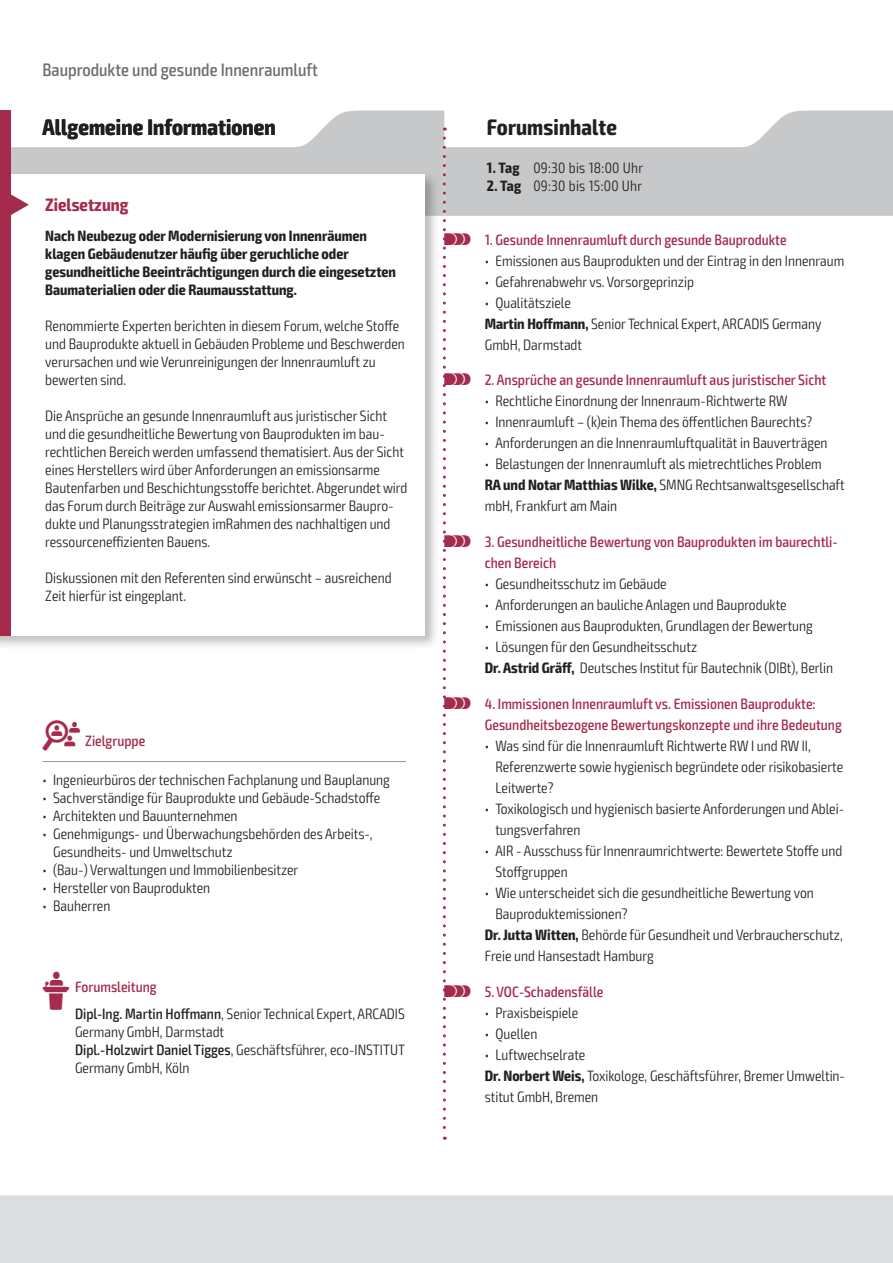
<style>
.page{position:relative;width:893px;height:1263px;background:#fff}
.page>*{position:absolute;margin:0;border:0;box-sizing:border-box;transform-origin:0 0}
.t1{font:700 condensed 22.5px "Exo 2";letter-spacing:.005em;color:#231f20}
.t2{font:500 condensed 18px "Exo 2";color:#6c6d70}
.t3{font:700 condensed 18px "Exo 2";color:#a52b4c}
.t4{font:300 condensed 15px/18px "Exo 2";color:#231f20}
.t5{font:500 condensed 15px/21px "Exo 2";color:#a52b4c}
.t6{font:700 condensed 15px/18px "Exo 2";color:#231f20}
.t7{font:300 condensed 15px "Exo 2";letter-spacing:.02em;color:#231f20}
.s1{font-family:"VDI Iconset S4 A Regular";font-weight:400;font-stretch:normal}
.s2{font-family:"VDI Iconset S4 A Regular";font-weight:400;font-stretch:normal;color:#a52b4c}
.s3{font-weight:500;color:#a52b4c}
.s4{font-weight:500}
.s5{font-weight:700}
</style>
<div class="page">
<svg style="left:444px;top:111px;width:448px;height:105px;fill:#c7c8ca"></svg>
<svg style="left:11px;top:111px;width:433px;height:105px;fill:#c7c8ca"></svg>
<hr style="left:892px;top:111px;width:1px;height:105px;background:#a52b4c">
<div style="left:0;top:111px;width:11px;height:63px;background:#a52b4c"></div>
<div style="left:0;top:1195px;width:893px;height:68px;background:#dcdddf"></div>
<div style="left:0;top:170px;width:440px;height:480px;background:#231f20;opacity:.3"></div>
<div style="left:0;top:174px;width:424px;height:461px;background:#fff"></div>
<div style="left:0;top:174px;width:11px;height:461px;background:#a52b4c"></div>
<svg style="left:11px;top:194px;width:18px;height:21px"></svg>
<hr style="left:43px;top:761px;width:363px;height:1px;background:#939598">
<svg style="left:443px;top:138px;width:3px;height:1002px"></svg>
<p class="t2" style="left:43px;top:59px;width:277px">Bauprodukte und gesunde Innenraumluft</p>
<h1 class="t1" style="left:43px;top:113px;width:235px">Allgemeine Informationen</h1>
<h1 class="t1" style="left:487px;top:113px;width:131px">Forumsinhalte</h1>
<p class="t3" style="left:45px;top:194px;width:85px">Zielsetzung</p>
<p class="t6" style="left:45px;top:227px;width:352px">Nach Neubezug oder Modernisierung von Innenräumen klagen Gebäudenutzer häufig über geruchliche oder gesundheitliche Beeinträchtigungen durch die eingesetzten Baumaterialien oder die Raumausstattung.</p>
<p class="t4" style="left:45px;top:317px;width:361px">Renommierte Experten berichten in diesem Forum, welche Stoffe und Bauprodukte aktuell in Gebäuden Probleme und Beschwerden verursachen und wie Verunreinigungen der Innenraumluft zu bewerten sind.</p>
<p class="t4" style="left:45px;top:407px;width:364px">Die Ansprüche an gesunde Innenraumluft aus juristischer Sicht und die gesundheitliche Bewertung von Bauprodukten im bau&shy;rechtlichen Bereich werden umfassend thematisiert. Aus der Sicht eines Herstellers wird über Anforderungen an emissionsarme Bautenfarben und Beschichtungsstoffe berichtet. Abgerundet wird das Forum durch Beiträge zur Auswahl emissionsarmer Baupro&shy;dukte und Planungsstrategien imRahmen des nachhaltigen und ressourceneffizienten Bauens.</p>
<p class="t4" style="left:45px;top:569px;width:348px">Diskussionen mit den Referenten sind erwünscht – ausreichend<br>Zeit hierfür ist eingeplant.</p>
<p class="t5" style="left:43px;top:731px;width:104px"><span class="s1">Z</span> Zielgruppe</p>
<p class="t4" style="left:43px;top:771px;width:349px">• Ingenieurbüros der technischen Fachplanung und Bauplanung</p>
<p class="t4" style="left:43px;top:789px;width:339px">• Sachverständige für Bauprodukte und Gebäude-Schadstoffe</p>
<p class="t4" style="left:43px;top:807px;width:197px">• Architekten und Bauunternehmen</p>
<p class="t4" style="left:53px;top:825px;width:321px;text-indent:-11px">• Genehmigungs- und Überwachungsbehörden des Arbeits-,<br>Gesundheits- und Umweltschutz</p>
<p class="t4" style="left:43px;top:861px;width:257px">• (Bau-) Verwaltungen und Immobilienbesitzer</p>
<p class="t4" style="left:43px;top:879px;width:169px">• Hersteller von Bauprodukten</p>
<p class="t4" style="left:43px;top:897px;width:69px">• Bauherren</p>
<p class="t4" style="left:75px;top:974px;width:331px;line-height:26.2px;text-indent:-33px"><span class="s2">L</span> <span class="s3">Forumsleitung<br></span><span class="s4">Dipl-Ing. Martin Hoffmann</span>, Senior Technical Expert, ARCADIS</p>
<p class="t4" style="left:75px;top:1023px;width:332px">Germany GmbH, Darmstadt<br><span class="s4">Dipl.-Holzwirt Daniel Tigges</span>, Geschäftsführer, eco-INSTITUT<br>Germany GmbH, Köln</p>
<p class="t7" style="left:487px;top:159px;width:158px"><span class="s5">1. Tag</span> 09:30 bis 18:00 Uhr</p>
<p class="t7" style="left:487px;top:177px;width:157px"><span class="s5">2. Tag</span> 09:30 bis 15:00 Uhr</p>
<p class="t5" style="left:444px;top:229px;width:344px"><span class="s1">s</span> 1. Gesunde Innenraumluft durch gesunde Bauprodukte</p>
<p class="t4" style="left:485px;top:252px;width:361px">• Emissionen aus Bauprodukten und der Eintrag in den Innenraum</p>
<p class="t4" style="left:485px;top:273px;width:211px">• Gefahrenabwehr vs. Vorsorgeprinzip</p>
<p class="t4" style="left:485px;top:292px;width:338px;line-height:21px">• Qualitätsziele<br><span class="s5">Martin Hoffmann,</span> Senior Technical Expert, ARCADIS Germany<br>GmbH, Darmstadt</p>
<p class="t5" style="left:444px;top:370px;width:383px"><span class="s1">s</span> 2. Ansprüche an gesunde Innenraumluft aus juristischer Sicht</p>
<p class="t4" style="left:485px;top:392px;width:304px">• Rechtliche Einordnung der Innenraum-Richtwerte RW</p>
<p class="t4" style="left:485px;top:413px;width:329px">• Innenraumluft – (k)ein Thema des öffentlichen Baurechts?</p>
<p class="t4" style="left:485px;top:434px;width:344px">• Anforderungen an die Innenraumluftqualität in Bauverträgen</p>
<p class="t4" style="left:485px;top:454px;width:361px;line-height:21px">• Belastungen der Innenraumluft als mietrechtliches Problem<br><span class="s5">RA und Notar Matthias Wilke,</span> SMNG Rechtsanwaltsgesellschaft mbH, Frankfurt am Main</p>
<p class="t5" style="left:485px;top:532px;width:354px;text-indent:-40px"><span class="s1">s</span> 3. Gesundheitliche Bewertung von Bauprodukten im baurechtli&shy;chen Bereich</p>
<p class="t4" style="left:485px;top:575px;width:184px">• Gesundheitsschutz im Gebäude</p>
<p class="t4" style="left:485px;top:596px;width:303px">• Anforderungen an bauliche Anlagen und Bauprodukte</p>
<p class="t4" style="left:485px;top:617px;width:330px">• Emissionen aus Bauprodukten, Grundlagen der Bewertung</p>
<p class="t4" style="left:485px;top:637px;width:350px;line-height:21px">• Lösungen für den Gesundheitsschutz<br><span class="s5">Dr. Astrid Gräff,</span> Deutsches Institut für Bautechnik (DIBt), Berlin</p>
<p class="t5" style="left:485px;top:694px;width:359px;text-indent:-40px"><span class="s1">s</span> 4. Immissionen Innenraumluft vs. Emissionen Bauprodukte:<br>Gesundheitsbezogene Bewertungskonzepte und ihre Bedeutung</p>
<p class="t4" style="left:495px;top:736px;width:349px;line-height:21px;text-indent:-11px">• Was sind für die Innenraumluft Richtwerte RW I und RW II,<br>Referenzwerte sowie hygienisch begründete oder risikobasierte<br>Leitwerte?</p>
<p class="t4" style="left:495px;top:799px;width:350px;line-height:21px;text-indent:-11px">• Toxikologisch und hygienisch basierte Anforderungen und Ablei&shy;tungsverfahren</p>
<p class="t4" style="left:495px;top:841px;width:348px;line-height:21px;text-indent:-11px">• AIR - Ausschuss für Innenraumrichtwerte: Bewertete Stoffe und<br>Stoffgruppen</p>
<p class="t4" style="left:485px;top:884px;width:331px">• Wie unterscheidet sich die gesundheitliche Bewertung von</p>
<p class="t4" style="left:495px;top:905px;width:134px">Bauproduktemissionen?</p>
<p class="t4" style="left:485px;top:926px;width:359px"><span class="s5">Dr. Jutta Witten,</span> Behörde für Gesundheit und Verbraucherschutz,</p>
<p class="t4" style="left:485px;top:947px;width:171px">Freie und Hansestadt Hamburg</p>
<p class="t5" style="left:444px;top:982px;width:161px"><span class="s1">s</span> 5. VOC-Schadensfälle</p>
<p class="t4" style="left:485px;top:1004px;width:95px">• Praxisbeispiele</p>
<p class="t4" style="left:485px;top:1025px;width:54px">• Quellen</p>
<p class="t4" style="left:485px;top:1045px;width:362px;line-height:21px">• Luftwechselrate<br><span class="s5">Dr. Norbert Weis,</span> Toxikologe, Geschäftsführer, Bremer Umweltin&shy;stitut GmbH, Bremen</p>
</div>
